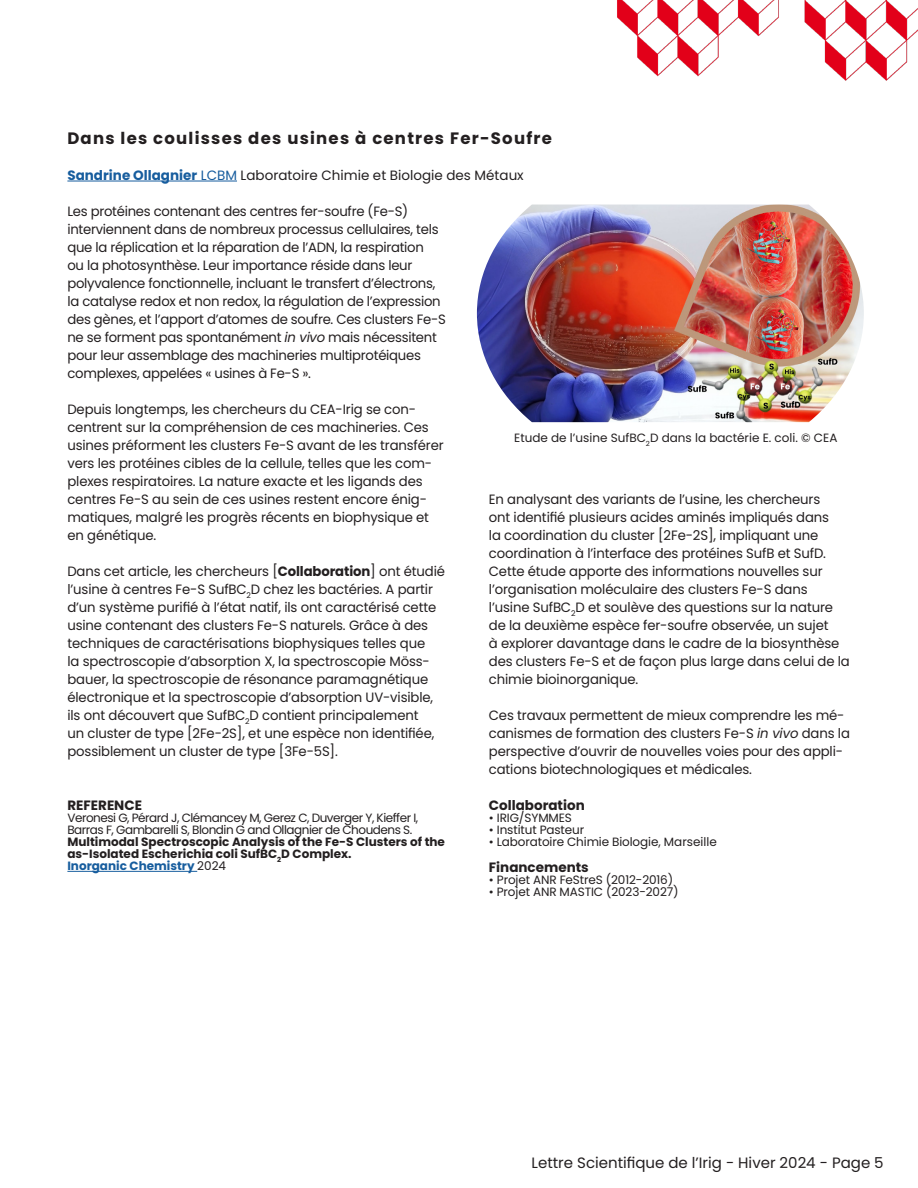
<style>
.page{position:relative;width:918px;height:1188px;background:#fff}
.page>*{position:absolute;margin:0;border:0;box-sizing:border-box;transform-origin:0 0}
.t1{font:700 16.5px "Poppins";letter-spacing:.075em;color:#231f20}
.t2{font:15px "Poppins";color:#231f20}
.t3{font:13.5px/18px "Poppins";letter-spacing:-.01em;color:#231f20}
.t4{font:700 13.5px "Poppins";color:#231f20}
.t5{font:12px "Poppins";letter-spacing:-.01em;color:#231f20}
.t6{font:700 12px/12px "Poppins";color:#231f20}
.t7{font:12px/12px "Poppins";letter-spacing:-.04em;color:#231f20}
.s1{font-weight:700;color:#175d9e}
.s2{color:#175d9e}
.s3{font-style:italic}
.s4{font-weight:700}
.s5{font-weight:400}
</style>
<div class="page">
<hr style="left:67px;top:181px;width:170px;height:1px;background:#175d9e">
<hr style="left:67px;top:871px;width:130px;height:1px;background:#175d9e">
<img style="left:477px;top:205px;width:387px;height:217px">
<img style="left:617px;top:0;width:162px;height:77px">
<img style="left:804px;top:0;width:114px;height:81px">
<p class="t1" style="left:67px;top:129px;width:486px">Dans les coulisses des usines à centres Fer-Soufre</p>
<p class="t3" style="left:67px;top:166px;width:458px"><span class="s1">Sandrine Ollagnier</span> <span class="s2">LCBM</span> Laboratoire Chimie et Biologie des Métaux</p>
<p class="t3" style="left:67px;top:202px;width:380px">Les protéines contenant des centres fer-soufre (Fe-S) interviennent dans de nombreux processus cellulaires, tels que la réplication et la réparation de l’ADN, la respiration<br>ou la photosynthèse. Leur importance réside dans leur polyvalence fonctionnelle, incluant le transfert d’électrons, la catalyse redox et non redox, la régulation de l’expression des gènes, et l’apport d’atomes de soufre. Ces clusters Fe-S ne se forment pas spontanément <span class="s3">in vivo</span> mais nécessitent pour leur assemblage des machineries multiprotéiques complexes, appelées « usines à Fe-S ».</p>
<p class="t3" style="left:67px;top:400px;width:378px">Depuis longtemps, les chercheurs du CEA-Irig se con&shy;centrent sur la compréhension de ces machineries. Ces usines préforment les clusters Fe-S avant de les transférer vers les protéines cibles de la cellule, telles que les com&shy;plexes respiratoires. La nature exacte et les ligands des centres Fe-S au sein de ces usines restent encore énig&shy;matiques, malgré les progrès récents en biophysique et en génétique.</p>
<p class="t3" style="left:67px;top:562px;width:379px">Dans cet article, les chercheurs [<span class="s4">Collaboration</span>] ont étudié l’usine à centres Fe-S SufBC<sub>2</sub>D chez les bactéries. A partir d’un système purifié à l’état natif, ils ont caractérisé cette usine contenant des clusters Fe-S naturels. Grâce à des techniques de caractérisations biophysiques telles que<br>la spectroscopie d’absorption X, la spectroscopie Möss&shy;bauer, la spectroscopie de résonance paramagnétique électronique et la spectroscopie d’absorption UV-visible, ils ont découvert que SufBC<sub>2</sub>D contient principalement<br>un cluster de type [2Fe-2S], et une espèce non identifiée, possiblement un cluster de type [3Fe-5S].</p>
<p class="t5" style="left:514px;top:431px;width:325px">Etude de l’usine SufBC<sub>2</sub>D dans la bactérie E. coli. © CEA</p>
<p class="t3" style="left:489px;top:490px;width:363px">En analysant des variants de l’usine, les chercheurs<br>ont identifié plusieurs acides aminés impliqués dans<br>la coordination du cluster [2Fe-2S], impliquant une coordination à l’interface des protéines SufB et SufD.<br>Cette étude apporte des informations nouvelles sur l’organisation moléculaire des clusters Fe-S dans l’usine SufBC<sub>2</sub>D et soulève des questions sur la nature de la deuxième espèce fer-soufre observée, un sujet<br>à explorer davantage dans le cadre de la biosynthèse des clusters Fe-S et de façon plus large dans celui de la chimie bioinorganique.</p>
<p class="t3" style="left:489px;top:706px;width:363px">Ces travaux permettent de mieux comprendre les mé&shy;canismes de formation des clusters Fe-S <span class="s3">in vivo</span> dans la perspective d’ouvrir de nouvelles voies pour des appli&shy;cations biotechnologiques et médicales.</p>
<p class="t4" style="left:489px;top:798px;width:97px">Collaboration</p>
<p class="t5" style="left:489px;top:811px;width:84px">• IRIG/SYMMES</p>
<p class="t5" style="left:489px;top:823px;width:97px">• Institut Pasteur</p>
<p class="t5" style="left:489px;top:835px;width:229px">• Laboratoire Chimie Biologie, Marseille</p>
<p class="t4" style="left:67px;top:798px;width:76px">REFERENCE</p>
<p class="t7" style="left:67px;top:812px;width:352px">Veronesi G, Pérard J, Clémancey M, Gerez C, Duverger Y, Kieffer I,<br>Barras F, Gambarelli S, Blondin G and Ollagnier de Choudens S.</p>
<p class="t6" style="left:67px;top:836px;width:379px">Multimodal Spectroscopic Analysis of the Fe-S Clusters of the as-Isolated Escherichia coli SufBC<sub>2</sub>D Complex.<br><span class="s2">Inorganic Chemistry</span> <span class="s5">2024</span></p>
<p class="t4" style="left:489px;top:860px;width:101px">Financements</p>
<p class="t5" style="left:489px;top:873px;width:186px">• Projet ANR FeStreS (2012-2016)</p>
<p class="t5" style="left:489px;top:885px;width:191px">• Projet ANR MASTIC (2023-2027)</p>
<p class="t2" style="left:532px;top:1154px;width:354px">Lettre Scientifique de l’Irig - Hiver 2024 - Page 5</p>
</div>
